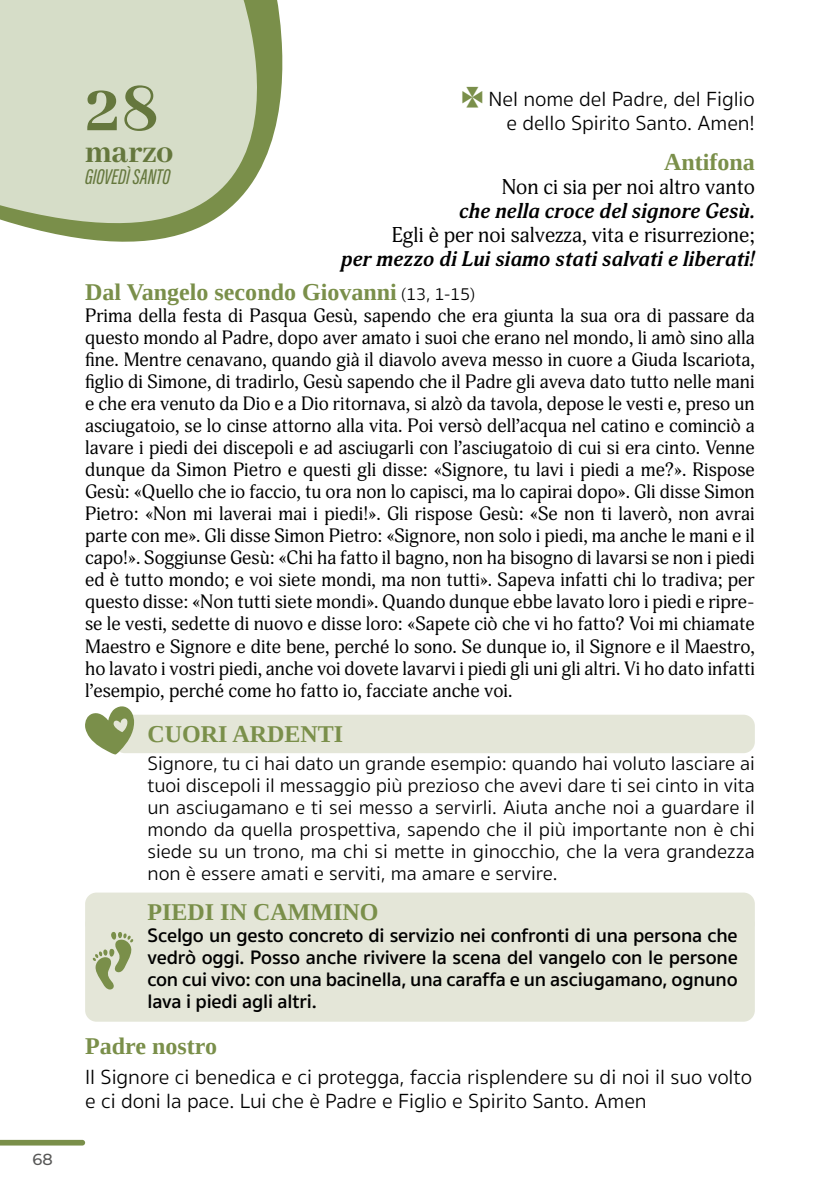
<style>
.page{position:relative;width:840px;height:1191px;background:#fff}
.page>*{position:absolute;margin:0;border:0;box-sizing:border-box;transform-origin:0 0}
.t1{font:800 34px "Abhaya Libre";color:#65773d}
.t2{font:700 24px "Liberation Serif";color:#7a8f4a}
.t3{font:italic 500 22px "Acumin Pro Extra Cond";color:#65773d}
.t4{font:300 21px/24px "Sukhumvit Set";color:#000;text-align:right}
.t5{font:italic 700 21px "Adonis";color:#000}
.t6{font:21px "Adonis";color:#000}
.t7{font:300 20px/22px "Sukhumvit Set";color:#000;text-align:justify}
.t8{font:600 20px/22px "Sukhumvit Set";letter-spacing:-.01em;color:#000;text-align:justify}
.t9{font:19px/22px "Adonis";color:#000;text-align:justify}
.t10{font:500 16px "Montserrat";color:#575756}
.s1{font-family:"Sukhumvit Set";font-weight:300;font-size:18px;color:#000}
</style>
<div class="page">
<svg style="left:19px;top:0;width:264px;height:242px"></svg>
<svg style="left:0;top:0;width:275px;height:225px;background:#ced6bd"></svg>
<svg style="left:0;top:1139px;width:85px;height:6px"></svg>
<div style="left:113px;top:714px;width:641px;height:39px;background:#e4e6d8;border-radius:11px"></div>
<div style="left:85px;top:892px;width:669px;height:42px;background:#e4e6d8;border-radius:11px"></div>
<div style="left:85px;top:914px;width:669px;height:107px;background:#e4e6d8;border-radius:11px"></div>
<svg style="left:92px;top:932px;width:41px;height:57px"></svg>
<svg style="left:85px;top:706px;width:49px;height:49px"></svg>
<p class="t10" style="left:32px;top:1148px;width:22px">68</p>
<h1 class="t1" style="left:85px;top:134px;width:90px"><sup>28</sup>marzo</h1>
<p class="t3" style="left:85px;top:163px;width:86px">GIOVEDÌ SANTO</p>
<p class="t4" style="left:488px;top:87px;width:267px">Nel nome del Padre, del Figlio e dello Spirito Santo. Amen!</p>
<p class="t2" style="left:663px;top:148px;width:92px">Antifona</p>
<p class="t6" style="left:501px;top:174px;width:254px">Non ci sia per noi altro vanto</p>
<p class="t5" style="left:458px;top:198px;width:297px">che nella croce del signore Gesù.</p>
<p class="t6" style="left:391px;top:222px;width:364px">Egli è per noi salvezza, vita e risurrezione;</p>
<p class="t5" style="left:340px;top:246px;width:415px">per mezzo di Lui siamo stati salvati e liberati!</p>
<p class="t2" style="left:85px;top:279px;width:391px">Dal Vangelo secondo Giovanni <span class="s1">(13, 1-15)</span></p>
<p class="t9" style="left:85px;top:305px;width:671px">Prima della festa di Pasqua Gesù, sapendo che era giunta la sua ora di passare da questo mondo al Padre, dopo aver amato i suoi che erano nel mondo, li amò sino alla fine. Mentre cenavano, quando già il diavolo aveva messo in cuore a Giuda Iscariota, figlio di Simone, di tradirlo, Gesù sapendo che il Padre gli aveva dato tutto nelle mani e che era venuto da Dio e a Dio ritornava, si alzò da tavola, depose le vesti e, preso un asciugatoio, se lo cinse attorno alla vita. Poi versò dell’acqua nel catino e cominciò a lavare i piedi dei discepoli e ad asciugarli con l’asciugatoio di cui si era cinto. Venne dunque da Simon Pietro e questi gli disse: «Signore, tu lavi i piedi a me?». Rispose Gesù: «Quello che io faccio, tu ora non lo capisci, ma lo capirai dopo». Gli disse Simon Pietro: «Non mi laverai mai i piedi!». Gli rispose Gesù: «Se non ti laverò, non avrai parte con me». Gli disse Simon Pietro: «Signore, non solo i piedi, ma anche le mani e il capo!». Soggiunse Gesù: «Chi ha fatto il bagno, non ha bisogno di lavarsi se non i piedi ed è tutto mondo; e voi siete mondi, ma non tutti». Sapeva infatti chi lo tradiva; per questo disse: «Non tutti siete mondi». Quando dunque ebbe lavato loro i piedi e ripre&shy;se le vesti, sedette di nuovo e disse loro: «Sapete ciò che vi ho fatto? Voi mi chiamate Maestro e Signore e dite bene, perché lo sono. Se dunque io, il Signore e il Maestro, ho lavato i vostri piedi, anche voi dovete lavarvi i piedi gli uni gli altri. Vi ho dato infatti l’esempio, perché come ho fatto io, facciate anche voi.</p>
<p class="t2" style="left:147px;top:721px;width:197px">CUORI ARDENTI</p>
<p class="t7" style="left:147px;top:752px;width:608px">Signore, tu ci hai dato un grande esempio: quando hai voluto lasciare ai tuoi discepoli il messaggio più prezioso che avevi dare ti sei cinto in vita un asciugamano e ti sei messo a servirli. Aiuta anche noi a guardare il mondo da quella prospettiva, sapendo che il più importante non è chi siede su un trono, ma chi si mette in ginocchio, che la vera grandezza non è essere amati e serviti, ma amare e servire.</p>
<p class="t2" style="left:147px;top:898px;width:232px">PIEDI IN CAMMINO</p>
<p class="t8" style="left:147px;top:925px;width:591px">Scelgo un gesto concreto di servizio nei confronti di una persona che vedrò oggi. Posso anche rivivere la scena del vangelo con le persone con cui vivo: con una bacinella, una caraffa e un asciugamano, ognuno lava i piedi agli altri.</p>
<p class="t2" style="left:85px;top:1032px;width:133px">Padre nostro</p>
<p class="t4" style="left:85px;top:1065px;width:668px;text-align:left">Il Signore ci benedica e ci protegga, faccia risplendere su di noi il suo volto e ci doni la pace. Lui che è Padre e Figlio e Spirito Santo. Amen</p>
</div>
